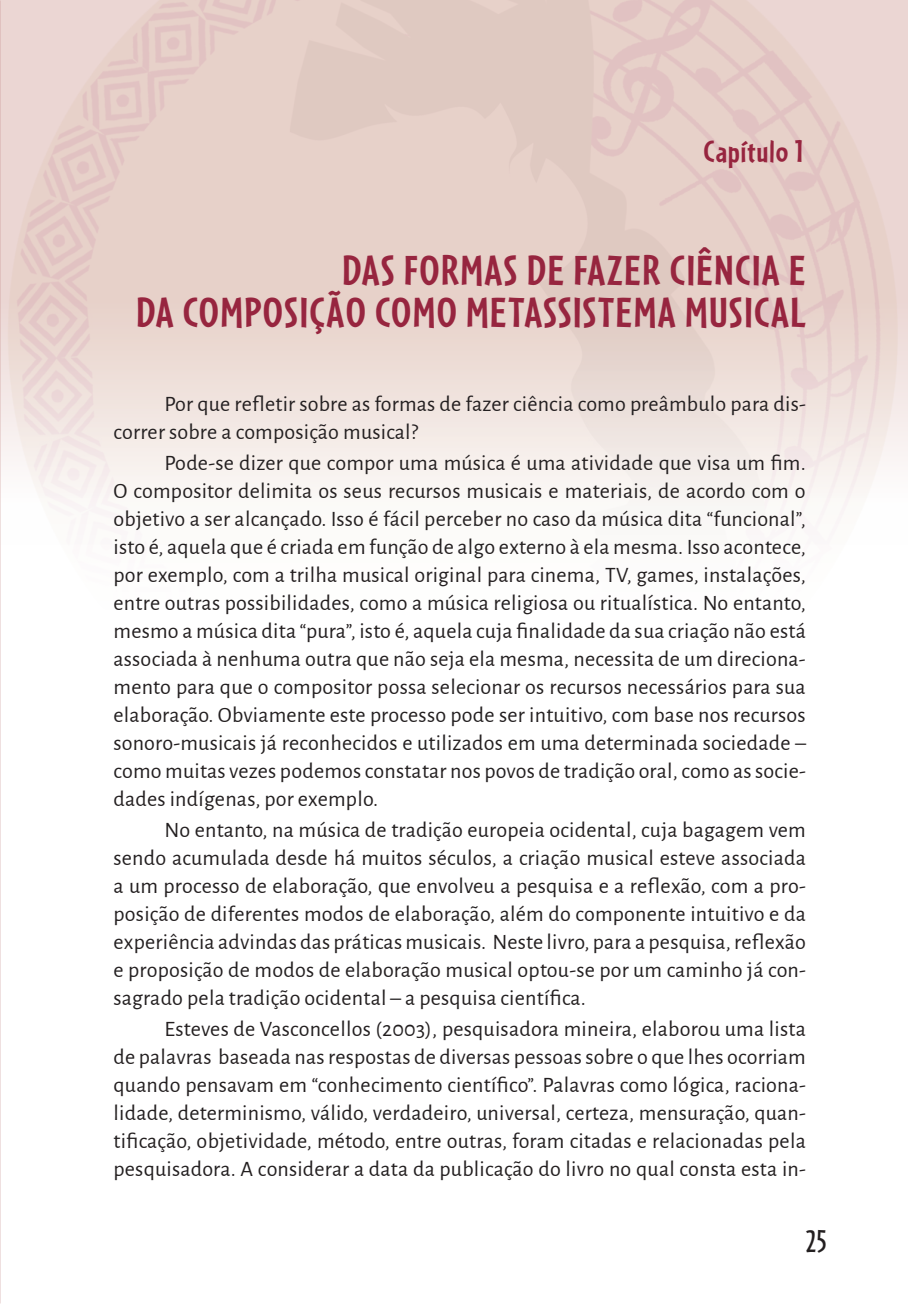
<style>
.page{position:relative;width:908px;height:1304px;background:#fff}
.page>*{position:absolute;margin:0;border:0;box-sizing:border-box;transform-origin:0 0}
.t1{font:700 44px/42px "Cafeteria";letter-spacing:.03em;color:#97253f;text-align:right}
.t2{font:700 32px "Cafeteria";letter-spacing:.03em;color:#97253f}
.t3{font:32px "Cafeteria";color:#231f20}
.t4{font:22px/28px "Alegreya Sans";letter-spacing:.01em;color:#231f20;text-align:justify}
</style>
<div class="page">
<h2 class="t2" style="left:703px;top:131px;width:101px">Capítulo 1</h2>
<h1 class="t1" style="left:136px;top:248px;width:670px">DAS FORMAS DE FAZER CIÊNCIA E<br>DA COMPOSIÇÃO COMO METASSISTEMA MUSICAL</h1>
<p class="t4" style="left:113px;top:389px;width:693px;text-indent:51px">Por que refletir sobre as formas de fazer ciência como preâmbulo para dis&shy;correr sobre a composição musical?</p>
<p class="t4" style="left:113px;top:448px;width:693px;text-indent:51px">Pode-se dizer que compor uma música é uma atividade que visa um fim.<br>O compositor delimita os seus recursos musicais e materiais, de acordo com o objetivo a ser alcançado. Isso é fácil perceber no caso da música dita “funcional”, isto é, aquela que é criada em função de algo externo à ela mesma. Isso acontece, por exemplo, com a trilha musical original para cinema, TV, games, instalações, entre outras possibilidades, como a música religiosa ou ritualística. No entanto, mesmo a música dita “pura”, isto é, aquela cuja finalidade da sua criação não está associada à nenhuma outra que não seja ela mesma, necessita de um direciona&shy;mento para que o compositor possa selecionar os recursos necessários para sua elaboração. Obviamente este processo pode ser intuitivo, com base nos recursos sonoro-musicais já reconhecidos e utilizados em uma determinada sociedade – como muitas vezes podemos constatar nos povos de tradição oral, como as socie&shy;dades indígenas, por exemplo.</p>
<p class="t4" style="left:113px;top:815px;width:693px;text-indent:51px">No entanto, na música de tradição europeia ocidental, cuja bagagem vem sendo acumulada desde há muitos séculos, a criação musical esteve associada a um processo de elaboração, que envolveu a pesquisa e a reflexão, com a pro&shy;posição de diferentes modos de elaboração, além do componente intuitivo e da experiência advindas das práticas musicais. Neste livro, para a pesquisa, reflexão e proposição de modos de elaboração musical optou-se por um caminho já con&shy;sagrado pela tradição ocidental – a pesquisa científica.</p>
<p class="t4" style="left:113px;top:1014px;width:693px;text-indent:51px">Esteves de Vasconcellos (2003), pesquisadora mineira, elaborou uma lista de palavras baseada nas respostas de diversas pessoas sobre o que lhes ocorriam quando pensavam em “conhecimento científico”. Palavras como lógica, raciona&shy;lidade, determinismo, válido, verdadeiro, universal, certeza, mensuração, quan&shy;tificação, objetividade, método, entre outras, foram citadas e relacionadas pela pesquisadora. A considerar a data da publicação do livro no qual consta esta in-</p>
<h2 class="t3" style="left:805px;top:1221px;width:22px">25</h2>
</div>
